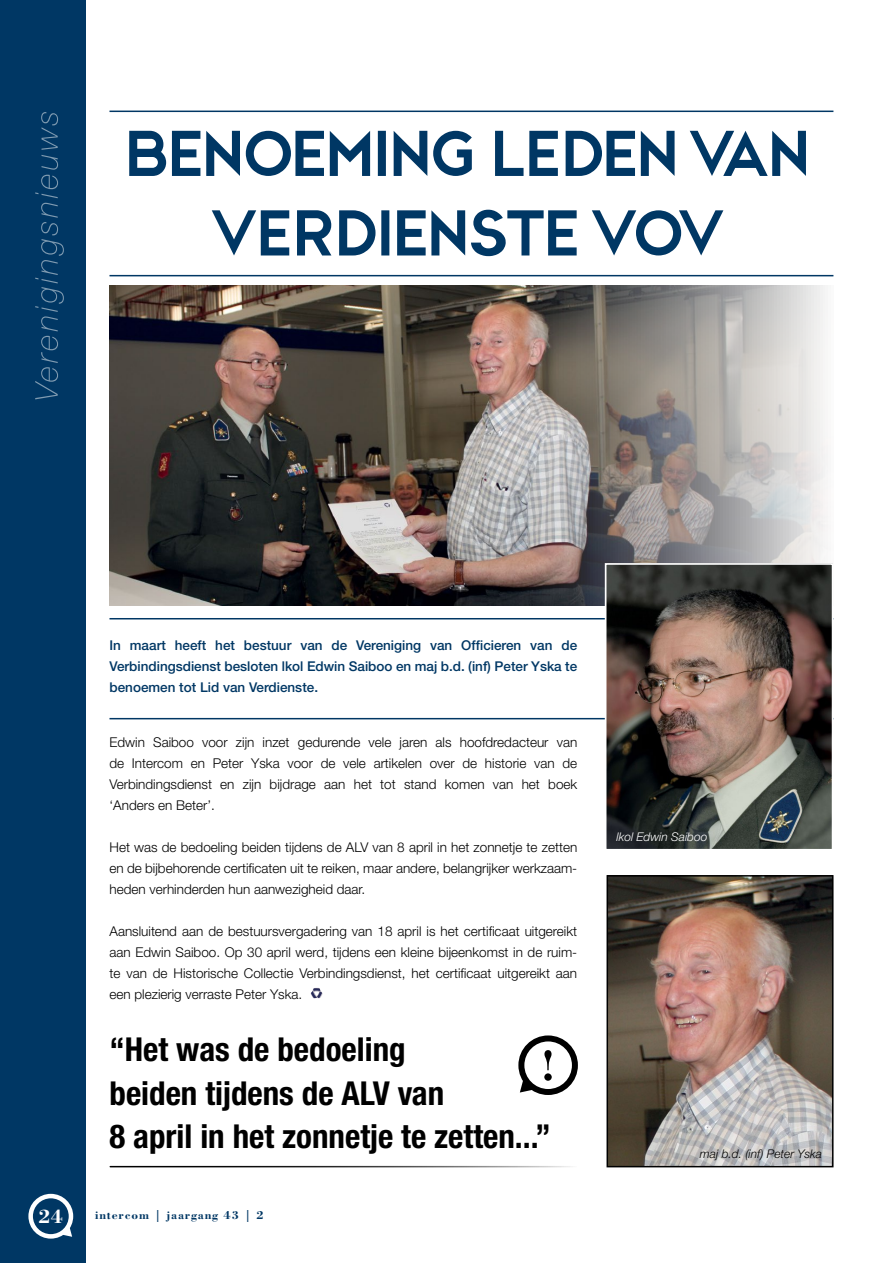
<style>
.page{position:relative;width:893px;height:1263px;background:#fff}
.page>*{position:absolute;margin:0;border:0;box-sizing:border-box;transform-origin:0 0}
.t1{font:64.5px/79.5px "CWG Sans";letter-spacing:-.03em;color:#003764;text-align:center}
.t2{font:700 condensed 33px/43.5px "Helvetica Neue";color:#000}
.t3{font:700 20.1px "Bodoni";color:#fff}
.t4{font:300 13.5px/21px "Helvetica Neue";color:#000;text-align:justify}
.t5{font:500 13.5px/21px "Helvetica Neue";color:#003764;text-align:justify}
.t6{font:700 12px "Bodoni";letter-spacing:.07em;color:#003764}
.t7{font:italic 300 12px "Helvetica Neue";color:#000}
.t8{font:italic 300 12px "Helvetica Neue";color:#fff}
</style>
<div class="page">
<hr style="left:109px;top:618px;width:724px;height:1px;background:#003764">
<hr style="left:109px;top:718px;width:724px;height:1px;background:#003764">
<div style="left:0;top:0;width:85px;height:1263px;background:#003764"></div>
<img style="left:109px;top:286px;width:719px;height:320px">
<img style="left:609px;top:878px;width:221px;height:286px">
<div style="left:606px;top:875px;width:227px;height:292px;border:2px solid #000"></div>
<img style="left:608px;top:566px;width:222px;height:282px">
<div style="left:605px;top:563px;width:228px;height:288px;border:2px solid #fff"></div>
<div style="left:28px;top:1194px;width:45px;height:44px;border:4px solid #fff;border-radius:50%"></div>
<svg style="left:60px;top:1225px;width:12px;height:12px"></svg>
<svg style="left:35px;top:112px;width:29px;height:287px"></svg>
<hr style="left:109px;top:275px;width:724px;height:1px;background:#003764">
<hr style="left:109px;top:111px;width:724px;height:1px;background:#003764">
<hr style="left:110px;top:1166px;width:466px;height:1px;background:#000">
<div style="left:518px;top:1035px;width:60px;height:60px;border:6px solid #000;border-radius:50%"></div>
<svg style="left:520px;top:1076px;width:16px;height:16px"></svg>
<svg style="left:544px;top:1050px;width:8px;height:31px"></svg>
<svg style="left:311px;top:988px;width:6px;height:7px"></svg>
<h1 class="t1" style="left:129px;top:114px;width:686px">BENOEMING LEDEN VAN<br>VERDIENSTE VOV</h1>
<h3 class="t3" style="left:39px;top:1203px;width:26px">24</h3>
<p class="t5" style="left:109px;top:635px;width:469px">In maart heeft het bestuur van de Vereniging van Officieren van de Verbindingsdienst besloten lkol Edwin Saiboo en maj b.d. (inf) Peter Yska te benoemen tot Lid van Verdienste.</p>
<p class="t4" style="left:109px;top:731px;width:469px">Edwin Saiboo voor zijn inzet gedurende vele jaren als hoofdredacteur van de Intercom en Peter Yska voor de vele artikelen over de historie van de Verbindingsdienst en zijn bijdrage aan het tot stand komen van het boek ‘Anders en Beter’.</p>
<p class="t4" style="left:109px;top:836px;width:469px">Het was de bedoeling beiden tijdens de ALV van 8 april in het zonnetje te zetten en de bijbehorende certificaten uit te reiken, maar andere, belangrijker werkzaam&shy;heden verhinderden hun aanwezigheid daar.</p>
<p class="t4" style="left:109px;top:920px;width:469px">Aansluitend aan de bestuursvergadering van 18 april is het certificaat uitgereikt aan Edwin Saiboo. Op 30 april werd, tijdens een kleine bijeenkomst in de ruim&shy;te van de Historische Collectie Verbindingsdienst, het certificaat uitgereikt aan een plezierig verraste Peter Yska.</p>
<h2 class="t2" style="left:109px;top:1027px;width:443px">“Het was de bedoeling<br>beiden tijdens de ALV van<br>8 april in het zonnetje te zetten...”</h2>
<p class="t6" style="left:95px;top:1208px;width:170px">intercom | jaargang 43 | 2</p>
<p class="t8" style="left:617px;top:829px;width:92px">lkol Edwin Saiboo</p>
<p class="t7" style="left:700px;top:1146px;width:124px">maj b.d. (inf) Peter Yska</p>
</div>
